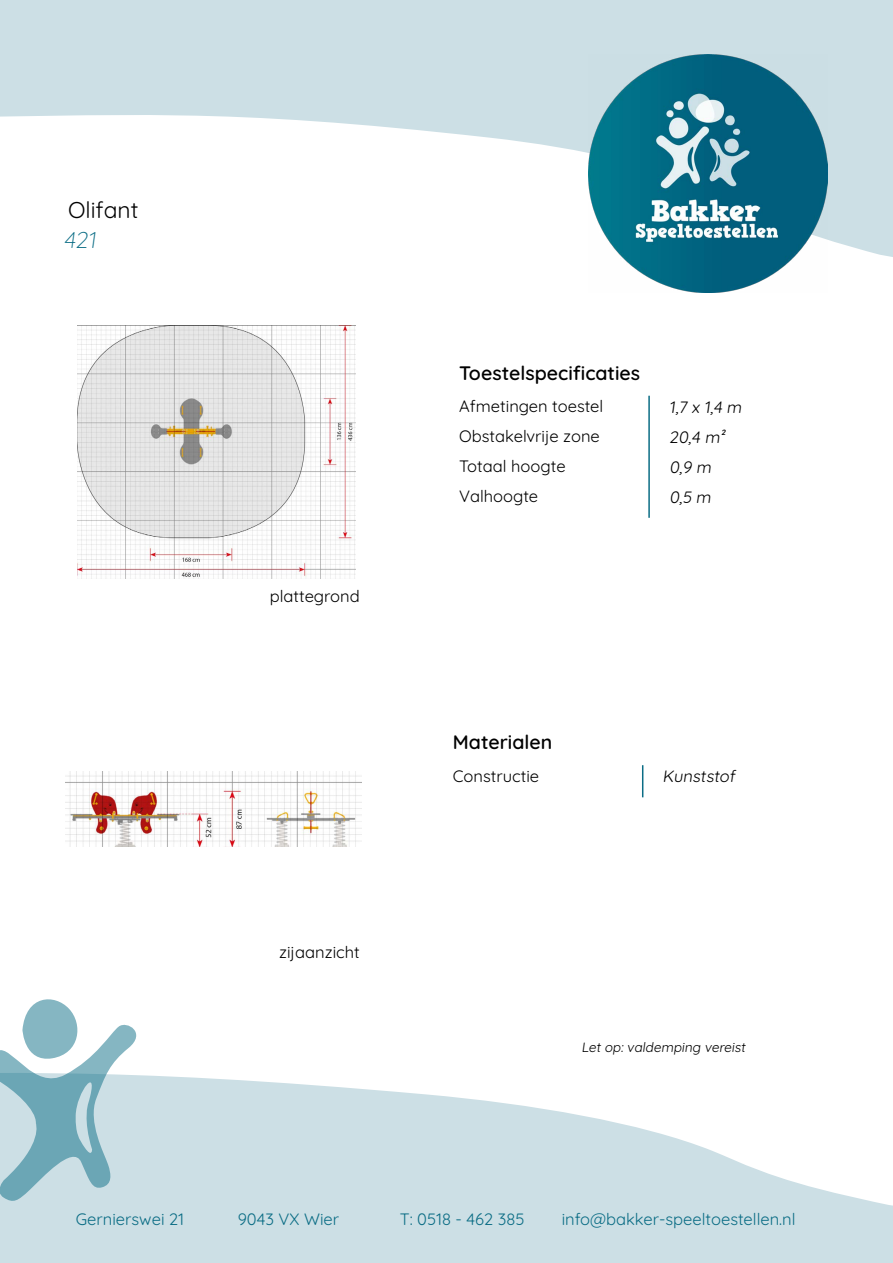
<style>
.page{position:relative;width:893px;height:1263px;background:#fff}
.page>*{position:absolute;margin:0;border:0;box-sizing:border-box;transform-origin:0 0}
.t1{font:22.8px "Quicksand";color:#000}
.t2{font:300 22.8px "Quicksand";color:#0b6d85}
.t3{font:600 19.5px "Quicksand";color:#000}
.t4{font:16.5px/30px "Quicksand";color:#000}
.t5{font:16.5px "Quicksand";color:#0b6d85}
.t6{font:13.5px "Quicksand";color:#000}
</style>
<div class="page">
<svg style="left:0;top:0;width:893px;height:257px;fill:#ccdfe5"></svg>
<img style="left:589px;top:54px;width:238px;height:238px">
<svg style="left:0;top:1075px;width:893px;height:188px;fill:#ccdfe5"></svg>
<svg style="left:0;top:999px;width:136px;height:202px"></svg>
<img style="left:77px;top:325px;width:278px;height:253px">
<img style="left:65px;top:771px;width:296px;height:76px">
<hr style="left:648px;top:396px;width:2px;height:122px;background:#0b6d85">
<hr style="left:642px;top:765px;width:1px;height:32px;background:#0b6d85">
<h1 class="t1" style="left:68px;top:193px;width:72px">Olifant</h1>
<h1 class="t2" style="left:64px;top:222px;width:38px">421</h1>
<p class="t4" style="left:270px;top:580px;width:91px">plattegrond</p>
<p class="t4" style="left:279px;top:936px;width:82px">zijaanzicht</p>
<p class="t3" style="left:459px;top:358px;width:182px">Toestelspecificaties</p>
<p class="t4" style="left:459px;top:390px;width:146px">Afmetingen toestel<br>Obstakelvrije zone<br>Totaal hoogte<br>Valhoogte</p>
<p class="t4" style="left:669px;top:390px;width:77px">1,7 x 1,4 m<br>20,4 m²<br>0,9 m<br>0,5 m</p>
<p class="t3" style="left:453px;top:727px;width:101px">Materialen</p>
<p class="t4" style="left:453px;top:759px;width:88px">Constructie</p>
<p class="t4" style="left:662px;top:759px;width:77px">Kunststof</p>
<p class="t6" style="left:581px;top:1037px;width:168px">Let op: valdemping vereist</p>
<p class="t5" style="left:76px;top:1207px;width:110px">Gernierswei 21</p>
<p class="t5" style="left:238px;top:1207px;width:103px">9043 VX Wier</p>
<p class="t5" style="left:400px;top:1207px;width:126px">T: 0518 - 462 385</p>
<p class="t5" style="left:562px;top:1207px;width:235px">info@bakker-speeltoestellen.nl</p>
</div>
